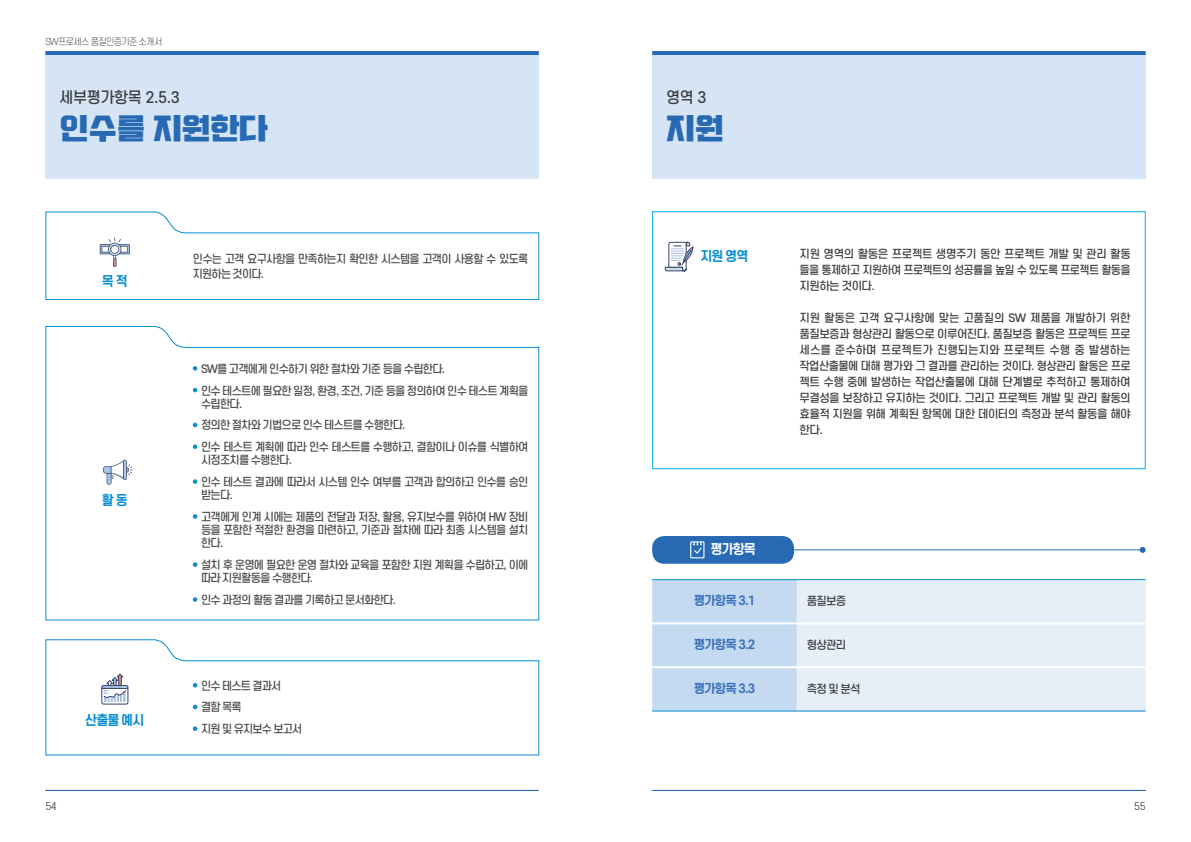
<style>
.page{position:relative;width:1191px;height:842px;background:#fff}
.page>*{position:absolute;margin:0;border:0;box-sizing:border-box;transform-origin:0 0}
.t1{font:30px "Typo Ssangmun Dong B";letter-spacing:-.03em;color:#2869b3}
.t2{font:500 15px "S Core Dream 5";letter-spacing:-.03em;color:#3e3e3f}
.t3{font:700 13px "S Core Dream 6";letter-spacing:-.08em;color:#068ed0}
.t4{font:700 13px "S Core Dream 6";color:#fff}
.t5{font:700 12px "S Core Dream 6";letter-spacing:-.08em;color:#3b6eb7}
.t6{font:500 11px/21.7px "S Core Dream 5";letter-spacing:-.08em;color:#4a4b4c}
.t7{font:500 11px/16px "S Core Dream 5";letter-spacing:-.06em;color:#3e3e3f;text-align:justify}
.t8{font:300 10px "S Core Dream 3";color:#231f20}
.t9{font:300 9px "S Core Dream 3";letter-spacing:-.08em;color:#4b4c4d}
</style>
<div class="page">
<div style="left:45px;top:51px;width:494px;height:128px;background:#d5e5f5"></div>
<div style="left:652px;top:51px;width:493px;height:128px;background:#d5e5f5"></div>
<hr style="left:45px;top:51px;width:494px;height:4px;background:#2869b3">
<hr style="left:45px;top:790px;width:494px;height:1px;background:#2869b3">
<hr style="left:652px;top:51px;width:493px;height:4px;background:#2869b3">
<hr style="left:652px;top:790px;width:493px;height:1px;background:#2869b3">
<svg style="left:45px;top:325px;width:495px;height:296px"></svg>
<svg style="left:193px;top:366px;width:4px;height:5px"></svg>
<svg style="left:193px;top:388px;width:4px;height:4px"></svg>
<svg style="left:193px;top:423px;width:4px;height:4px"></svg>
<svg style="left:193px;top:444px;width:4px;height:5px"></svg>
<svg style="left:193px;top:479px;width:4px;height:5px"></svg>
<svg style="left:193px;top:514px;width:4px;height:5px"></svg>
<svg style="left:193px;top:562px;width:4px;height:5px"></svg>
<svg style="left:193px;top:597px;width:4px;height:5px"></svg>
<svg style="left:103px;top:460px;width:30px;height:25px"></svg>
<svg style="left:45px;top:211px;width:495px;height:90px"></svg>
<svg style="left:100px;top:238px;width:30px;height:29px"></svg>
<svg style="left:45px;top:639px;width:495px;height:117px"></svg>
<svg style="left:101px;top:673px;width:28px;height:32px"></svg>
<svg style="left:193px;top:683px;width:4px;height:4px"></svg>
<svg style="left:193px;top:705px;width:4px;height:4px"></svg>
<svg style="left:193px;top:726px;width:4px;height:5px"></svg>
<div style="left:652px;top:211px;width:493px;height:258px;border:1px solid #00aeef"></div>
<svg style="left:664px;top:242px;width:30px;height:30px"></svg>
<div style="left:652px;top:536px;width:142px;height:28px;background:#2869b3;border-radius:12px"></div>
<hr style="left:782px;top:549px;width:362px;height:1px;background:#2869b3">
<svg style="left:1139px;top:547px;width:6px;height:6px"></svg>
<svg style="left:690px;top:541px;width:14px;height:17px"></svg>
<div style="left:652px;top:580px;width:145px;height:130px;background:#c3daf0"></div>
<div style="left:797px;top:580px;width:348px;height:130px;background:#e6eff8"></div>
<hr style="left:797px;top:622px;width:348px;height:2px;background:#fff">
<hr style="left:797px;top:666px;width:348px;height:2px;background:#fff">
<hr style="left:652px;top:622px;width:145px;height:2px;background:#fff">
<hr style="left:652px;top:666px;width:145px;height:2px;background:#fff">
<hr style="left:652px;top:579px;width:145px;height:1px;background:#068ed0">
<hr style="left:797px;top:579px;width:348px;height:1px;background:#068ed0">
<hr style="left:652px;top:710px;width:145px;height:1px;background:#068ed0">
<hr style="left:797px;top:710px;width:348px;height:1px;background:#068ed0">
<p class="t9" style="left:45px;top:35px;width:118px">SW프로세스 품질인증기준 소개서</p>
<h2 class="t2" style="left:60px;top:86px;width:122px">세부평가항목 2.5.3</h2>
<h1 class="t1" style="left:60px;top:112px;width:210px">인수를 지원한다</h1>
<p class="t3" style="left:102px;top:271px;width:27px">목 적</p>
<p class="t3" style="left:102px;top:491px;width:27px">활 동</p>
<p class="t3" style="left:85px;top:711px;width:61px">산출물 예시</p>
<p class="t6" style="left:193px;top:251px;width:337px;line-height:15px">인수는 고객 요구사항을 만족하는지 확인한 시스템을 고객이 사용할 수 있도록 지원하는 것이다.</p>
<p class="t6" style="left:201px;top:358px;width:329px">SW를 고객에게 인수하기 위한 절차와 기준 등을 수립한다.<br>인수 테스트에 필요한 일정, 환경, 조건, 기준 등을 정의하여 인수 테스트 계획을</p>
<p class="t6" style="left:201px;top:392px;width:329px">수립한다.<br>정의한 절차와 기법으로 인수 테스트를 수행한다.<br>인수 테스트 계획에 따라 인수 테스트를 수행하고, 결함이나 이슈를 식별하여</p>
<p class="t6" style="left:201px;top:449px;width:329px">시정조치를 수행한다.<br>인수 테스트 결과에 따라서 시스템 인수 여부를 고객과 합의하고 인수를 승인</p>
<p class="t6" style="left:201px;top:484px;width:329px">받는다.<br>고객에게 인계 시에는 제품의 전달과 저장, 활용, 유지보수를 위하여 HW 장비</p>
<p class="t6" style="left:201px;top:523px;width:329px;line-height:13.2px">등을 포함한 적절한 환경을 마련하고, 기준과 절차에 따라 최종 시스템을 설치 한다.</p>
<p class="t6" style="left:201px;top:558px;width:329px;line-height:13.2px">설치 후 운영에 필요한 운영 절차와 교육을 포함한 지원 계획을 수립하고, 이에 따라 지원활동을 수행한다.</p>
<p class="t6" style="left:201px;top:589px;width:196px">인수 과정의 활동 결과를 기록하고 문서화한다.</p>
<p class="t6" style="left:201px;top:674px;width:103px">인수 테스트 결과서 결함 목록<br>지원 및 유지보수 보고서</p>
<h2 class="t2" style="left:666px;top:86px;width:42px">영역 3</h2>
<h1 class="t1" style="left:666px;top:112px;width:59px">지원</h1>
<p class="t3" style="left:700px;top:247px;width:50px">지원 영역</p>
<p class="t7" style="left:799px;top:245px;width:333px">지원 영역의 활동은 프로젝트 생명주기 동안 프로젝트 개발 및 관리 활동 들을 통제하고 지원하여 프로젝트의 성공률을 높일 수 있도록 프로젝트 활동을 지원하는 것이다.</p>
<p class="t7" style="left:799px;top:309px;width:333px">지원 활동은 고객 요구사항에 맞는 고품질의 SW 제품을 개발하기 위한 품질보증과 형상관리 활동으로 이루어진다. 품질보증 활동은 프로젝트 프로 세스를 준수하며 프로젝트가 진행되는지와 프로젝트 수행 중 발생하는 작업산출물에 대해 평가와 그 결과를 관리하는 것이다. 형상관리 활동은 프로 젝트 수행 중에 발생하는 작업산출물에 대해 단계별로 추적하고 통제하여 무결성을 보장하고 유지하는 것이다. 그리고 프로젝트 개발 및 관리 활동의 효율적 지원을 위해 계획된 항목에 대한 데이터의 측정과 분석 활동을 해야 한다.</p>
<p class="t4" style="left:710px;top:540px;width:47px">평가항목</p>
<p class="t5" style="left:693px;top:592px;width:63px">평가항목 3.1</p>
<p class="t7" style="left:806px;top:593px;width:41px">품질보증</p>
<p class="t5" style="left:693px;top:636px;width:63px">평가항목 3.2</p>
<p class="t7" style="left:806px;top:636px;width:41px">형상관리</p>
<p class="t5" style="left:693px;top:680px;width:63px">평가항목 3.3</p>
<p class="t7" style="left:806px;top:680px;width:55px">측정 및 분석</p>
<p class="t8" style="left:45px;top:799px;width:13px">54</p>
<p class="t8" style="left:1134px;top:799px;width:13px">55</p>
</div>
